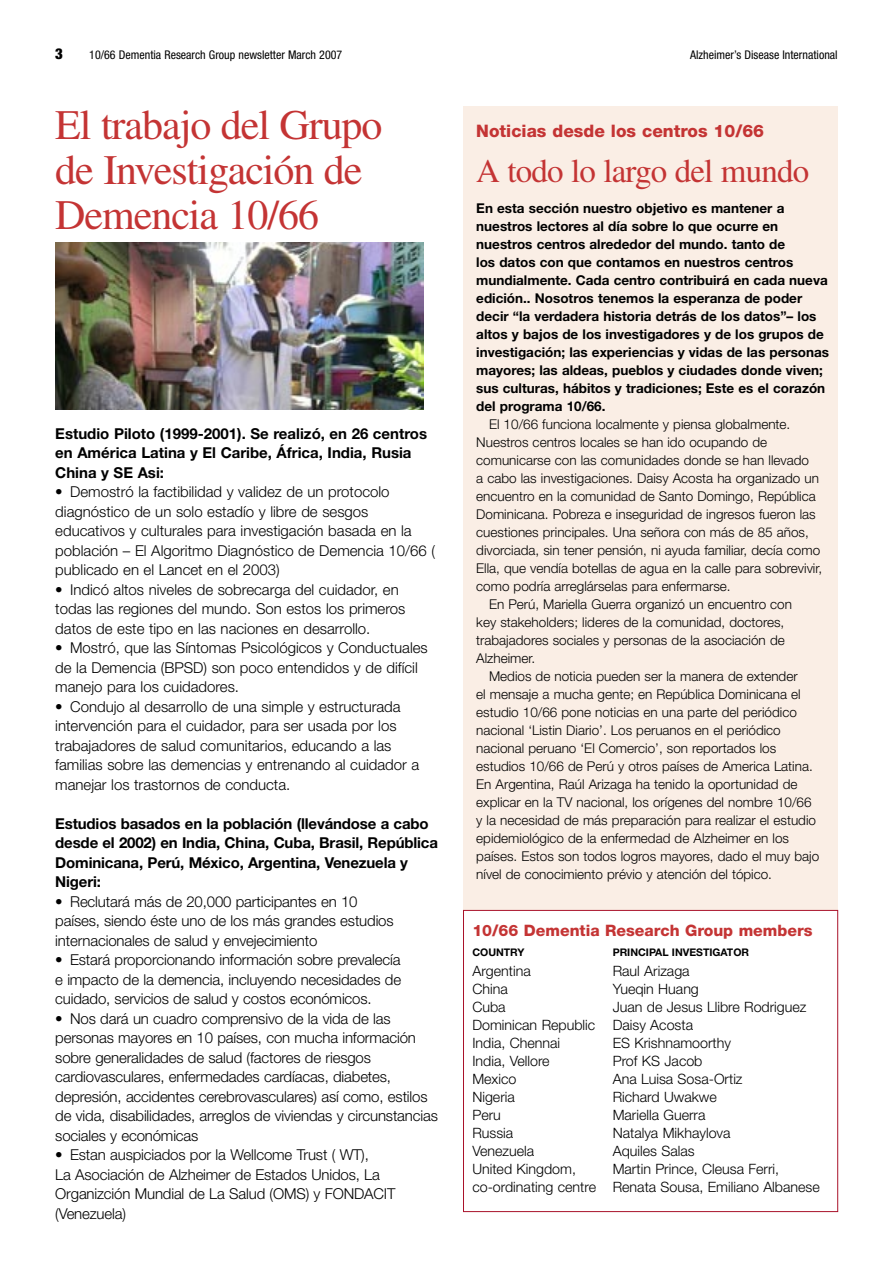
<style>
.page{position:relative;width:893px;height:1263px;background:#fff}
.page>*{position:absolute;margin:0;border:0;box-sizing:border-box;transform-origin:0 0}
.Heading_times_red{font:42px/45px "Times";letter-spacing:-.025em;color:#c43434}
.Heading_times_red-2{font:33px "Times";letter-spacing:-.025em;color:#c43434}
.Subheading_red{font:800 17.25px "Helvetica Neue";color:#c43434}
.Subheading_red-2{font:800 15.75px "Helvetica Neue";color:#c43434}
.t1{font:300 15px/19.5px "Helvetica Neue";color:#000}
.bold{font:700 15px/19.5px "Helvetica Neue";letter-spacing:-.01em;color:#000}
.t2{font:900 condensed 15px "Helvetica Neue";color:#000}
.small_text{font:300 14.25px "Helvetica Neue";color:#000}
.halfline{font:300 13.5px/18px "Helvetica Neue";color:#000}
.bold-2{font:700 13.5px/18px "Helvetica Neue";color:#000}
.t3{font:condensed 12px "Helvetica Neue";color:#000}
.small_text-2{font:700 10.5px "Helvetica Neue";color:#000}
</style>
<div class="page">
<div style="left:463px;top:106px;width:375px;height:804px;background:#faeee5"></div>
<img style="left:55px;top:242px;width:368px;height:168px">
<div style="left:463px;top:910px;width:375px;height:302px;border:1px solid #a9122a"></div>
<p class="t2" style="left:55px;top:44px;width:9px">3</p>
<p class="t3" style="left:89px;top:47px;width:255px">10/66 Dementia Research Group newsletter March 2007</p>
<p class="t3" style="left:690px;top:47px;width:149px">Alzheimer’s Disease International</p>
<p class="Heading_times_red" style="left:55px;top:102px;width:329px">El trabajo del Grupo de Investigación de<br>Demencia 10/66</p>
<p class="bold" style="left:55px;top:423px;width:373px">Estudio Piloto (1999-2001). Se realizó, en 26 centros en América Latina y El Caribe, África, India, Rusia<br>China y SE Asi:</p>
<p class="t1" style="left:55px;top:482px;width:381px">• Demostró la factibilidad y validez de un protocolo diagnóstico de un solo estadío y libre de sesgos educativos y culturales para investigación basada en la población – El Algoritmo Diagnóstico de Demencia 10/66 ( publicado en el Lancet en el 2003)</p>
<p class="t1" style="left:55px;top:579px;width:352px">• Indicó altos niveles de sobrecarga del cuidador, en todas las regiones del mundo. Son estos los primeros datos de este tipo en las naciones en desarrollo.</p>
<p class="t1" style="left:55px;top:638px;width:374px">• Mostró, que las Síntomas Psicológicos y Conductuales de la Demencia (BPSD) son poco entendidos y de difícil manejo para los cuidadores.</p>
<p class="t1" style="left:55px;top:696px;width:366px">• Condujo al desarrollo de una simple y estructurada intervención para el cuidador, para ser usada por los trabajadores de salud comunitarios, educando a las familias sobre las demencias y entrenando al cuidador a manejar los trastornos de conducta.</p>
<p class="bold" style="left:55px;top:813px;width:384px">Estudios basados en la población (llevándose a cabo desde el 2002) en India, China, Cuba, Brasil, República Dominicana, Perú, México, Argentina, Venezuela y Nigeri:</p>
<p class="t1" style="left:55px;top:891px;width:340px">• Reclutará más de 20,000 participantes en 10 países, siendo éste uno de los más grandes estudios internacionales de salud y envejecimiento</p>
<p class="t1" style="left:55px;top:950px;width:347px;text-align:justify">• Estará proporcionando información sobre prevalecía e impacto de la demencia, incluyendo necesidades de cuidado, servicios de salud y costos económicos.</p>
<p class="t1" style="left:55px;top:1008px;width:384px">• Nos dará un cuadro comprensivo de la vida de las personas mayores en 10 países, con mucha información sobre generalidades de salud (factores de riesgos cardiovasculares, enfermedades cardíacas, diabetes, depresión, accidentes cerebrovasculares) así como, estilos de vida, disabilidades, arreglos de viviendas y circunstancias sociales y económicas</p>
<p class="t1" style="left:55px;top:1145px;width:342px">• Estan auspiciados por la Wellcome Trust ( WT),<br>La Asociación de Alzheimer de Estados Unidos, La Organizción Mundial de La Salud (OMS) y FONDACIT (Venezuela)</p>
<p class="Subheading_red" style="left:476px;top:120px;width:289px">Noticias desde los centros 10/66</p>
<p class="Heading_times_red-2" style="left:476px;top:152px;width:334px">A todo lo largo del mundo</p>
<p class="bold-2" style="left:476px;top:199px;width:354px">En esta sección nuestro objetivo es mantener a nuestros lectores al día sobre lo que ocurre en nuestros centros alrededor del mundo. tanto de<br>los datos con que contamos en nuestros centros mundialmente. Cada centro contribuirá en cada nueva edición.. Nosotros tenemos la esperanza de poder decir “la verdadera historia detrás de los datos”– los altos y bajos de los investigadores y de los grupos de investigación; las experiencias y vidas de las personas mayores; las aldeas, pueblos y ciudades donde viven; sus culturas, hábitos y tradiciones; Este es el corazón del programa 10/66.</p>
<p class="halfline" style="left:476px;top:415px;width:347px;text-indent:13px">El 10/66 funciona localmente y piensa globalmente.<br>Nuestros centros locales se han ido ocupando de comunicarse con las comunidades donde se han llevado<br>a cabo las investigaciones. Daisy Acosta ha organizado un encuentro en la comunidad de Santo Domingo, República Dominicana. Pobreza e inseguridad de ingresos fueron las cuestiones principales. Una señora con más de 85 años, divorciada, sin tener pensión, ni ayuda familiar, decía como Ella, que vendía botellas de agua en la calle para sobrevivir, como podría arreglárselas para enfermarse.</p>
<p class="halfline" style="left:476px;top:595px;width:317px;text-indent:13px">En Perú, Mariella Guerra organizó un encuentro con key stakeholders; lideres de la comunidad, doctores, trabajadores sociales y personas de la asociación de Alzheimer.</p>
<p class="halfline" style="left:476px;top:667px;width:344px;text-indent:13px">Medios de noticia pueden ser la manera de extender<br>el mensaje a mucha gente; en República Dominicana el estudio 10/66 pone noticias en una parte del periódico nacional ‘Listin Diario’. Los peruanos en el periódico nacional peruano ‘El Comercio’, son reportados los estudios 10/66 de Perú y otros países de America Latina.<br>En Argentina, Raúl Arizaga ha tenido la oportunidad de explicar en la TV nacional, los orígenes del nombre 10/66 y la necesidad de más preparación para realizar el estudio epidemiológico de la enfermedad de Alzheimer en los países. Estos son todos logros mayores, dado el muy bajo nível de conocimiento prévio y atención del tópico.</p>
<p class="Subheading_red-2" style="left:472px;top:921px;width:342px">10/66 Dementia Research Group members</p>
<p class="small_text-2" style="left:472px;top:946px;width:54px">COUNTRY</p>
<p class="small_text-2" style="left:613px;top:946px;width:138px">PRINCIPAL INVESTIGATOR</p>
<p class="small_text" style="left:472px;top:962px;width:60px">Argentina</p>
<p class="small_text" style="left:613px;top:962px;width:78px">Raul Arizaga</p>
<p class="small_text" style="left:472px;top:980px;width:37px">China</p>
<p class="small_text" style="left:613px;top:980px;width:88px">Yueqin Huang</p>
<p class="small_text" style="left:472px;top:998px;width:35px">Cuba</p>
<p class="small_text" style="left:613px;top:998px;width:195px">Juan de Jesus Llibre Rodriguez</p>
<p class="small_text" style="left:472px;top:1016px;width:222px">Dominican Republic Daisy Acosta</p>
<p class="small_text" style="left:472px;top:1034px;width:89px">India, Chennai</p>
<p class="small_text" style="left:613px;top:1034px;width:120px">ES Krishnamoorthy</p>
<p class="small_text" style="left:472px;top:1052px;width:79px">India, Vellore</p>
<p class="small_text" style="left:613px;top:1052px;width:91px">Prof KS Jacob</p>
<p class="small_text" style="left:472px;top:1070px;width:46px">Mexico</p>
<p class="small_text" style="left:613px;top:1070px;width:131px">Ana Luisa Sosa-Ortiz</p>
<p class="small_text" style="left:472px;top:1088px;width:44px">Nigeria</p>
<p class="small_text" style="left:613px;top:1088px;width:106px">Richard Uwakwe</p>
<p class="small_text" style="left:472px;top:1106px;width:30px">Peru</p>
<p class="small_text" style="left:613px;top:1106px;width:94px">Mariella Guerra</p>
<p class="small_text" style="left:472px;top:1124px;width:42px">Russia</p>
<p class="small_text" style="left:613px;top:1124px;width:119px">Natalya Mikhaylova</p>
<p class="small_text" style="left:472px;top:1142px;width:63px">Venezuela</p>
<p class="small_text" style="left:613px;top:1142px;width:83px">Aquiles Salas</p>
<p class="small_text" style="left:472px;top:1160px;width:105px">United Kingdom,</p>
<p class="small_text" style="left:613px;top:1160px;width:168px">Martin Prince, Cleusa Ferri,</p>
<p class="small_text" style="left:472px;top:1178px;width:349px">co-ordinating centre Renata Sousa, Emiliano Albanese</p>
</div>
